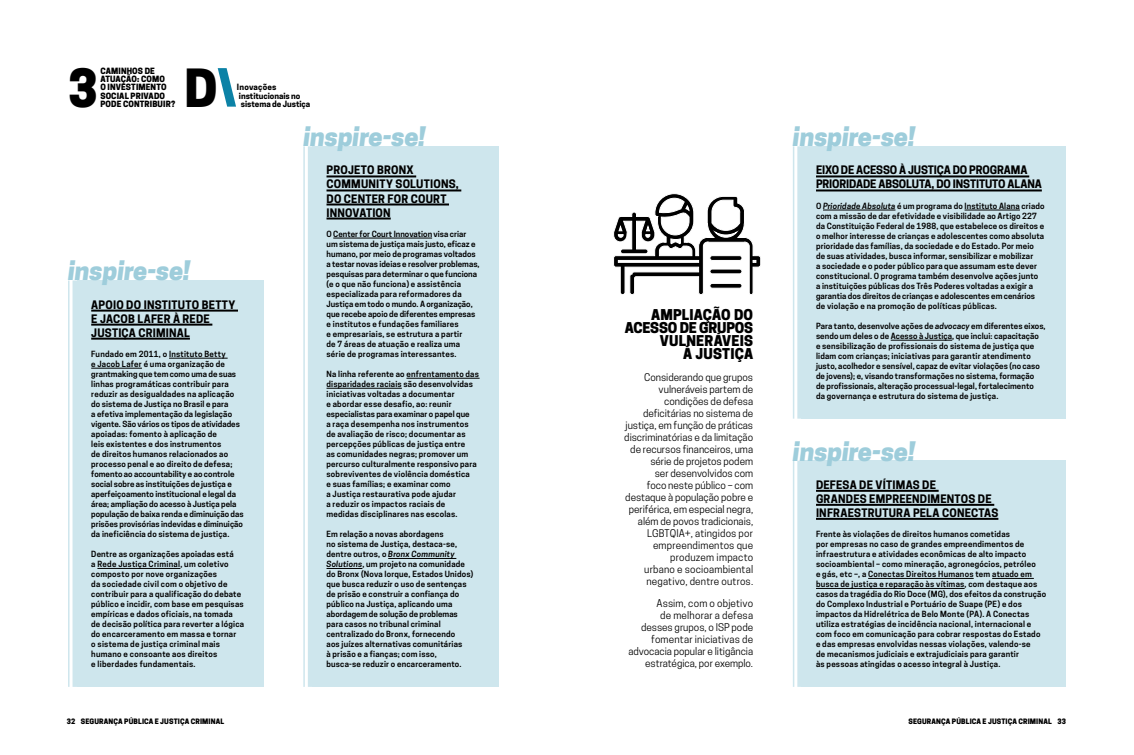
<style>
.page{position:relative;width:1134px;height:755px;background:#fff}
.page>*{position:absolute;margin:0;border:0;box-sizing:border-box;transform-origin:0 0}
.t1{font:800 49.3px "Cooper Hewitt";color:#000}
.t2{font:italic 800 25.3px "Cooper Hewitt";letter-spacing:-.01em;color:#9ecddb}
.t3{font:800 14px/13px "Cooper Hewitt";letter-spacing:.01em;color:#000;text-align:right}
.t4{font:700 11px/14px "Cooper Hewitt";letter-spacing:.015em;color:#000}
.t5{font:700 11px/14px "Cooper Hewitt";letter-spacing:-.01em;color:#000}
.t6{font:10px/12px "Cooper Hewitt";color:#000;text-align:right}
.t7{font:800 8.1px/8.1px "Cooper Hewitt";letter-spacing:.015em;color:#000}
.t8{font:700 8.1px/8.1px "Cooper Hewitt";color:#000}
.t9{font:600 8px/10px "Cooper Hewitt";letter-spacing:.025em;color:#000}
.t10{font:800 7px "Cooper Hewitt";letter-spacing:.02em;color:#000}
.s1{font-style:italic}
</style>
<div class="page">
<div style="left:797px;top:460px;width:5px;height:226px;background:#cee6ed"></div>
<hr style="left:793px;top:460px;width:1px;height:226px;background:#cee6ed">
<div style="left:802px;top:460px;width:264px;height:226px;background:#cee6ed"></div>
<hr style="left:308px;top:146px;width:4px;height:540px;background:#cee6ed">
<hr style="left:303px;top:146px;width:2px;height:540px;background:#cee6ed">
<div style="left:312px;top:146px;width:187px;height:540px;background:#cee6ed"></div>
<div style="left:797px;top:146px;width:5px;height:272px;background:#cee6ed"></div>
<hr style="left:793px;top:146px;width:1px;height:272px;background:#cee6ed">
<div style="left:802px;top:146px;width:264px;height:272px;background:#cee6ed"></div>
<hr style="left:73px;top:280px;width:4px;height:406px;background:#cee6ed">
<hr style="left:68px;top:280px;width:2px;height:406px;background:#cee6ed">
<div style="left:77px;top:280px;width:187px;height:406px;background:#cee6ed"></div>
<svg style="left:613px;top:193px;width:148px;height:102px"></svg>
<svg style="left:218px;top:68px;width:18px;height:39px"></svg>
<hr style="left:816px;top:489px;width:123px;height:2px;background:#000">
<hr style="left:816px;top:503px;width:178px;height:2px;background:#000">
<hr style="left:816px;top:517px;width:182px;height:2px;background:#000">
<hr style="left:868px;top:577px;width:106px;height:1px;background:#000">
<hr style="left:992px;top:577px;width:42px;height:1px;background:#000">
<hr style="left:816px;top:587px;width:149px;height:1px;background:#000">
<hr style="left:816px;top:175px;width:213px;height:2px;background:#000">
<hr style="left:816px;top:189px;width:226px;height:2px;background:#000">
<hr style="left:823px;top:209px;width:72px;height:1px;background:#000">
<hr style="left:964px;top:209px;width:56px;height:1px;background:#000">
<hr style="left:891px;top:339px;width:61px;height:1px;background:#000">
<hr style="left:326px;top:175px;width:90px;height:2px;background:#000">
<hr style="left:326px;top:189px;width:135px;height:2px;background:#000">
<hr style="left:326px;top:203px;width:123px;height:2px;background:#000">
<hr style="left:326px;top:217px;width:65px;height:2px;background:#000">
<hr style="left:333px;top:237px;width:99px;height:1px;background:#000">
<hr style="left:406px;top:377px;width:74px;height:1px;background:#000">
<hr style="left:326px;top:387px;width:76px;height:1px;background:#000">
<hr style="left:388px;top:557px;width:68px;height:1px;background:#000">
<hr style="left:326px;top:567px;width:36px;height:1px;background:#000">
<hr style="left:91px;top:309px;width:147px;height:2px;background:#000">
<hr style="left:91px;top:323px;width:121px;height:2px;background:#000">
<hr style="left:91px;top:337px;width:99px;height:2px;background:#000">
<hr style="left:169px;top:357px;width:59px;height:1px;background:#000">
<hr style="left:91px;top:367px;width:51px;height:1px;background:#000">
<hr style="left:97px;top:567px;width:83px;height:1px;background:#000">
<h1 class="t1" style="left:68px;top:59px;width:31px">3</h1>
<p class="t7" style="left:100px;top:67px;width:68px">CAMINHOS DE<br>ATUAÇÃO: COMO<br>O INVESTIMENTO<br>SOCIAL PRIVADO</p>
<p class="t7" style="left:100px;top:99px;width:76px">PODE CONTRIBUIR?</p>
<h1 class="t1" style="left:184px;top:59px;width:35px">D</h1>
<p class="t8" style="left:237px;top:83px;width:65px">Inovações institucionais no</p>
<p class="t8" style="left:241px;top:99px;width:71px">sistema de Justiça</p>
<h2 class="t2" style="left:303px;top:122px;width:124px">inspire-se!</h2>
<h2 class="t2" style="left:68px;top:256px;width:124px">inspire-se!</h2>
<h3 class="t4" style="left:91px;top:297px;width:146px">APOIO DO INSTITUTO BETTY<br>E JACOB LAFER À REDE<br>JUSTIÇA CRIMINAL</h3>
<p class="t9" style="left:91px;top:348px;width:154px">Fundado em 2011, o Instituto Betty<br>e Jacob Lafer é uma organização de grantmaking que tem como uma de suas linhas programáticas contribuir para reduzir as desigualdades na aplicação do sistema de Justiça no Brasil e para<br>a efetiva implementação da legislação vigente. São vários os tipos de atividades apoiadas: fomento à aplicação de<br>leis existentes e dos instrumentos<br>de direitos humanos relacionados ao processo penal e ao direito de defesa; fomento ao accountability e ao controle social sobre as instituições de justiça e aperfeiçoamento institucional e legal da área; ampliação do acesso à Justiça pela população de baixa renda e diminuição das prisões provisórias indevidas e diminuição da ineficiência do sistema de justiça.</p>
<p class="t9" style="left:91px;top:548px;width:154px">Dentre as organizações apoiadas está<br>a Rede Justiça Criminal, um coletivo composto por nove organizações<br>da sociedade civil com o objetivo de contribuir para a qualificação do debate público e incidir, com base em pesquisas empíricas e dados oficiais, na tomada de decisão política para reverter a lógica do encarceramento em massa e tornar<br>o sistema de justiça criminal mais humano e consoante aos direitos<br>e liberdades fundamentais.</p>
<h3 class="t4" style="left:326px;top:163px;width:134px">PROJETO BRONX<br>COMMUNITY SOLUTIONS,<br>DO CENTER FOR COURT<br>INNOVATION</h3>
<p class="t9" style="left:326px;top:228px;width:155px">O Center for Court Innovation visa criar um sistema de justiça mais justo, eficaz e humano, por meio de programas voltados a testar novas ideias e resolver problemas, pesquisas para determinar o que funciona (e o que não funciona) e assistência especializada para reformadores da Justiça em todo o mundo. A organização, que recebe apoio de diferentes empresas e institutos e fundações familiares<br>e empresariais, se estrutura a partir<br>de 7 áreas de atuação e realiza uma série de programas interessantes.</p>
<p class="t9" style="left:326px;top:368px;width:154px">Na linha referente ao enfrentamento das disparidades raciais são desenvolvidas iniciativas voltadas a documentar<br>e abordar esse desafio, ao: reunir especialistas para examinar o papel que<br>a raça desempenha nos instrumentos de avaliação de risco; documentar as percepções públicas de justiça entre<br>as comunidades negras; promover um percurso culturalmente responsivo para sobreviventes de violência doméstica<br>e suas famílias; e examinar como<br>a Justiça restaurativa pode ajudar<br>a reduzir os impactos raciais de medidas disciplinares nas escolas.</p>
<p class="t9" style="left:326px;top:528px;width:148px">Em relação a novas abordagens<br>no sistema de Justiça, destaca-se, dentre outros, o <span class="s1">Bronx Community Solutions</span>, um projeto na comunidade do Bronx (Nova Iorque, Estados Unidos) que busca reduzir o uso de sentenças de prisão e construir a confiança do público na Justiça, aplicando uma abordagem de solução de problemas para casos no tribunal criminal centralizado do Bronx, fornecendo<br>aos juízes alternativas comunitárias<br>à prisão e a fianças; com isso,<br>busca-se reduzir o encarceramento.</p>
<h3 class="t3" style="left:625px;top:308px;width:130px">AMPLIAÇÃO DO<br>ACESSO DE GRUPOS<br>VULNERÁVEIS<br>À JUSTIÇA</h3>
<p class="t6" style="left:624px;top:370px;width:130px">Considerando que grupos vulneráveis partem de condições de defesa deficitárias no sistema de justiça, em função de práticas discriminatórias e da limitação de recursos financeiros, uma série de projetos podem<br>ser desenvolvidos com<br>foco neste público – com destaque à população pobre e periférica, em especial negra, além de povos tradicionais,<br>LGBTQIA+, atingidos por empreendimentos que produzem impacto<br>urbano e socioambiental negativo, dentre outros.</p>
<p class="t6" style="left:628px;top:596px;width:126px">Assim, com o objetivo<br>de melhorar a defesa desses grupos, o ISP pode fomentar iniciativas de advocacia popular e litigância estratégica, por exemplo.</p>
<h2 class="t2" style="left:793px;top:122px;width:124px">inspire-se!</h2>
<h3 class="t5" style="left:816px;top:163px;width:227px">EIXO DE ACESSO À JUSTIÇA DO PROGRAMA<br>PRIORIDADE ABSOLUTA, DO INSTITUTO ALANA</h3>
<p class="t9" style="left:816px;top:200px;width:230px">O <span class="s1">Prioridade Absoluta</span> é um programa do Instituto Alana criado com a missão de dar efetividade e visibilidade ao Artigo 227 da Constituição Federal de 1988, que estabelece os direitos e o melhor interesse de crianças e adolescentes como absoluta prioridade das famílias, da sociedade e do Estado. Por meio de suas atividades, busca informar, sensibilizar e mobilizar<br>a sociedade e o poder público para que assumam este dever constitucional. O programa também desenvolve ações junto<br>a instituições públicas dos Três Poderes voltadas a exigir a garantia dos direitos de crianças e adolescentes em cenários de violação e na promoção de políticas públicas.</p>
<p class="t9" style="left:816px;top:320px;width:231px">Para tanto, desenvolve ações de <span class="s1">advocacy</span> em diferentes eixos, sendo um deles o de Acesso à Justiça, que inclui: capacitação<br>e sensibilização de profissionais do sistema de justiça que lidam com crianças; iniciativas para garantir atendimento justo, acolhedor e sensível, capaz de evitar violações (no caso de jovens); e, visando transformações no sistema, formação<br>de profissionais, alteração processual-legal, fortalecimento<br>da governança e estrutura do sistema de justiça.</p>
<h2 class="t2" style="left:793px;top:436px;width:124px">inspire-se!</h2>
<h3 class="t4" style="left:816px;top:477px;width:184px">DEFESA DE VÍTIMAS DE<br>GRANDES EMPREENDIMENTOS DE<br>INFRAESTRUTURA PELA CONECTAS</h3>
<p class="t9" style="left:816px;top:528px;width:232px">Frente às violações de direitos humanos cometidas<br>por empresas no caso de grandes empreendimentos de infraestrutura e atividades econômicas de alto impacto socioambiental – como mineração, agronegócios, petróleo<br>e gás, etc –, a Conectas Direitos Humanos tem atuado em busca de justiça e reparação às vítimas, com destaque aos casos da tragédia do Rio Doce (MG), dos efeitos da construção do Complexo Industrial e Portuário de Suape (PE) e dos impactos da Hidrelétrica de Belo Monte (PA). A Conectas utiliza estratégias de incidência nacional, internacional e com foco em comunicação para cobrar respostas do Estado e das empresas envolvidas nessas violações, valendo-se<br>de mecanismos judiciais e extrajudiciais para garantir<br>às pessoas atingidas o acesso integral à Justiça.</p>
<p class="t10" style="left:67px;top:716px;width:159px">32 SEGURANÇA PÚBLICA E JUSTIÇA CRIMINAL</p>
<p class="t10" style="left:908px;top:716px;width:159px">SEGURANÇA PÚBLICA E JUSTIÇA CRIMINAL 33</p>
</div>
